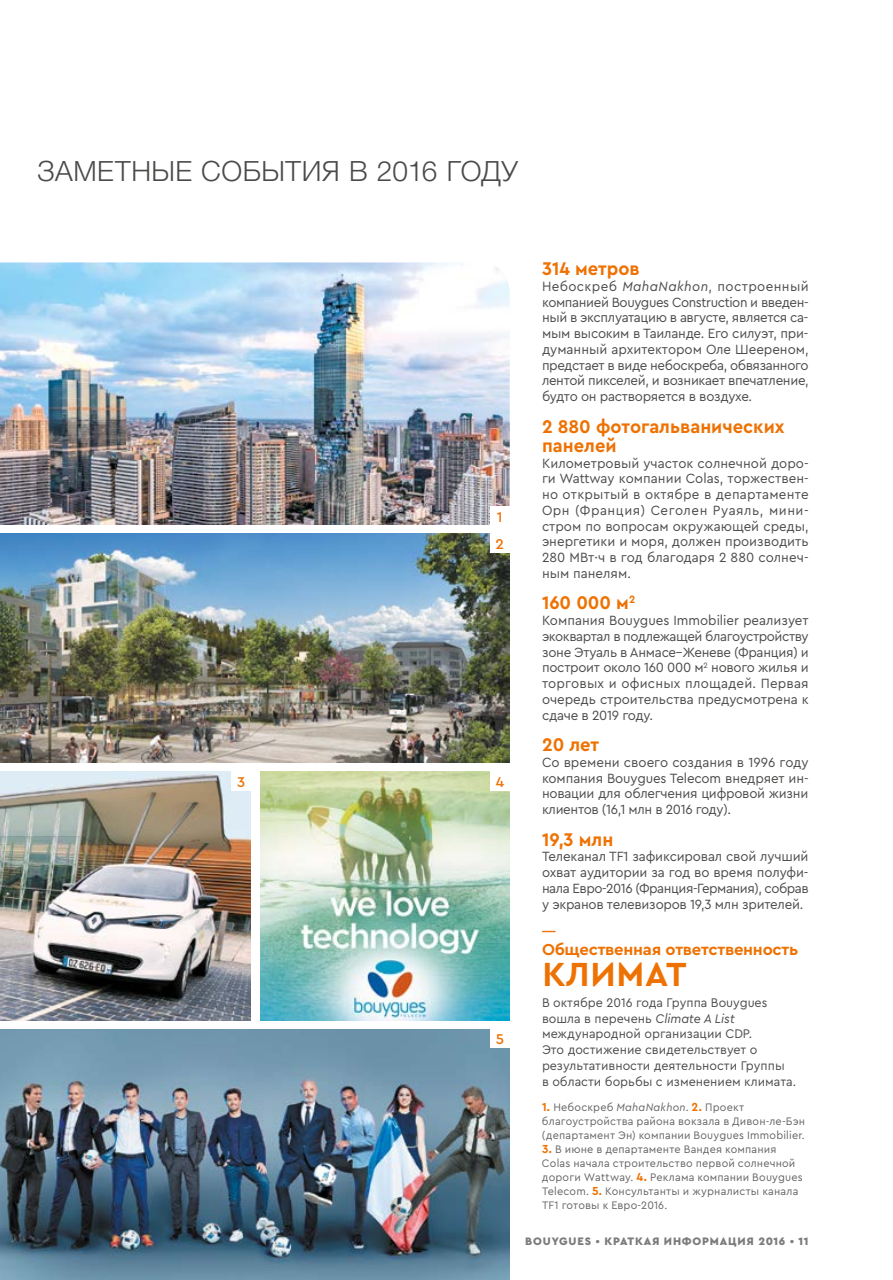
<style>
.page{position:relative;width:893px;height:1280px;background:#fff}
.page>*{position:absolute;margin:0;border:0;box-sizing:border-box;transform-origin:0 0}
.t1{font:700 35px "Cera PRO";letter-spacing:.02em;color:#ee7203}
.t2{font:300 28px "Helvetica Neue LTCYR";letter-spacing:.015em;color:#4a4a49}
.t3{font:700 19.25px/19.2px "Cera PRO";color:#ee7203;scale:.95 1}
.t4{font:700 16.62px "Cera PRO";letter-spacing:-.015em;color:#ee7203}
.t5{font:500 14.88px/27.3px "Cera PRO";color:#ee7203}
.t6{font:14px/15.8px "Cera PRO";letter-spacing:-.02em;color:#4a4a49;text-align:justify;scale:.95 1}
.t7{font:13.12px/15.8px "Cera PRO";color:#4a4a49;scale:.95 1}
.t8{font:11.38px/14px "Cera PRO";letter-spacing:.015em;color:#646363;scale:.95 1}
.t9{font:900 11.38px "Cera PRO";letter-spacing:.07em;color:#7c7b7b}
.s1{font-style:italic}
.s2{font-weight:700;font-size:12.25px;color:#ee7203}
.s3{font-weight:500}
</style>
<div class="page">
<img style="left:0;top:262px;width:510px;height:263px">
<img style="left:0;top:1029px;width:510px;height:251px">
<img style="left:0;top:771px;width:251px;height:250px">
<img style="left:0;top:533px;width:510px;height:230px">
<img style="left:260px;top:771px;width:249px;height:250px">
<div style="left:490px;top:506px;width:20px;height:19px;background:#fff"></div>
<div style="left:490px;top:533px;width:20px;height:20px;background:#fff"></div>
<div style="left:490px;top:771px;width:20px;height:20px;background:#fff"></div>
<div style="left:231px;top:771px;width:20px;height:20px;background:#fff"></div>
<div style="left:490px;top:1028px;width:20px;height:20px;background:#fff"></div>
<svg style="left:542px;top:931px;width:14px;height:1px"></svg>
<h2 class="t2" style="left:37px;top:155px;width:482px">ЗАМЕТНЫЕ СОБЫТИЯ В 2016 ГОДУ</h2>
<p class="t5" style="left:496px;top:502px;width:10px">1<br>2</p>
<p class="t5" style="left:237px;top:768px;width:10px">3</p>
<p class="t5" style="left:496px;top:768px;width:10px">4</p>
<p class="t5" style="left:496px;top:1025px;width:10px">5</p>
<h3 class="t3" style="left:542px;top:258px;width:104px">314 метров</h3>
<p class="t6" style="left:542px;top:278px;width:282px">Небоскреб <span class="s1">MahaNakhon</span>, построенный компанией Bouygues Construction и введен&shy;ный в эксплуатацию в августе, является са&shy;мым высоким в Таиланде. Его силуэт, при&shy;думанный архитектором Оле Шеереном, предстает в виде небоскреба, обвязанного лентой пикселей, и возникает впечатление, будто он растворяется в воздухе.</p>
<h3 class="t3" style="left:542px;top:416px;width:257px">2 880 фотогальванических панелей</h3>
<p class="t6" style="left:542px;top:454px;width:282px">Километровый участок солнечной доро&shy;ги Wattway компании Colas, торжествен&shy;но открытый в октябре в департаменте Орн (Франция) Сеголен Руаяль, мини&shy;стром по вопросам окружающей среды, энергетики и моря, должен производить 280 МВт·ч в год благодаря 2 880 солнеч&shy;ным панелям.</p>
<h3 class="t3" style="left:542px;top:592px;width:100px">160 000 м<sup>2</sup></h3>
<p class="t6" style="left:542px;top:612px;width:282px">Компания Bouygues Immobilier реализует экоквартал в подлежащей благоустройству зоне Этуаль в Анмасе–Женеве (Франция) и построит около 160 000 м<sup>2</sup> нового жилья и торговых и офисных площадей. Первая очередь строительства предусмотрена к сдаче в 2019 году.</p>
<h3 class="t3" style="left:542px;top:734px;width:62px">20 лет</h3>
<p class="t6" style="left:542px;top:754px;width:282px">Со времени своего создания в 1996 году компания Bouygues Telecom внедряет ин&shy;новации для облегчения цифровой жизни клиентов (16,1 млн в 2016 году).</p>
<h3 class="t3" style="left:542px;top:829px;width:77px">19,3 млн</h3>
<p class="t6" style="left:542px;top:848px;width:282px">Телеканал TF1 зафиксировал свой лучший охват аудитории за год во время полуфи&shy;нала Евро-2016 (Франция-Германия), собрав у экранов телевизоров 19,3 млн зрителей.</p>
<p class="t4" style="left:542px;top:938px;width:258px">Общественная ответственность</p>
<h1 class="t1" style="left:542px;top:951px;width:146px">КЛИМАТ</h1>
<p class="t7" style="left:542px;top:994px;width:269px">В октябре 2016 года Группа Bouygues вошла в перечень <span class="s1">Climate A List </span>международной организации CDP.<br>Это достижение свидетельствует о результативности деятельности Группы<br>в области борьбы с изменением климата.</p>
<p class="t8" style="left:542px;top:1100px;width:279px"><span class="s2">1.</span> Небоскреб <span class="s1">MahaNakhon</span>. <span class="s2">2.</span> Проект благоустройства района вокзала в Дивон-ле-Бэн (департамент Эн) компании Bouygues Immobilier.</p>
<p class="t8" style="left:542px;top:1142px;width:276px"><span class="s2">3.</span> В июне в департаменте Вандея компания Colas начала строительство первой солнечной дороги Wattway. <span class="s2">4.</span> Реклама компании Bouygues Telecom. <span class="s2">5.</span> Консультанты и журналисты канала TF1 готовы к Евро-2016.</p>
<p class="t9" style="left:525px;top:1234px;width:285px">BOUYGUES <span class="s3">•</span> КРАТКАЯ ИНФОРМАЦИЯ 2016 <span class="s3">•</span> 11</p>
</div>
